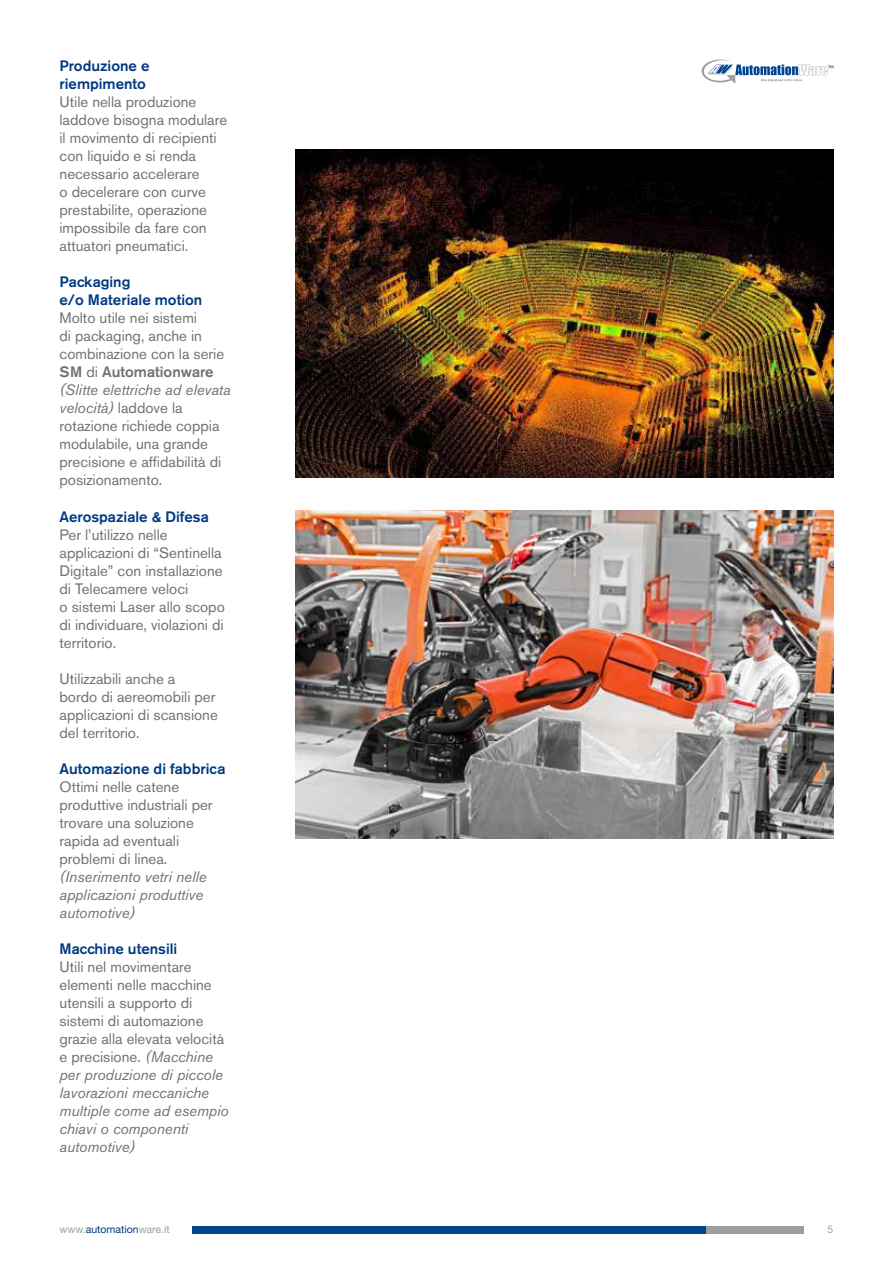
<style>
.page{position:relative;width:893px;height:1263px;background:#fff}
.page>*{position:absolute;margin:0;border:0;box-sizing:border-box;transform-origin:0 0}
.t1{font:15px/18px "Akzidenz Grotesk BE";color:#707172}
.t2{font:500 15px/18px "Akzidenz Grotesk BE";color:#003882}
.t3{font:italic 15px/18px "Akzidenz Grotesk BE";color:#707172}
.t4{font:10.5px "Helvetica Neue";color:#9c9e9f}
.s1{font-weight:500}
.s2{font-style:italic}
.s3{color:#003882}
</style>
<div class="page">
<img style="left:295px;top:149px;width:538px;height:329px">
<img style="left:295px;top:510px;width:538px;height:329px">
<svg style="left:701px;top:59px;width:132px;height:25px"></svg>
<div style="left:192px;top:1226px;width:612px;height:7px;background:#004494"></div>
<div style="left:706px;top:1226px;width:98px;height:7px;background:#9c9e9f"></div>
<p class="t2" style="left:60px;top:57px;width:91px">Produzione e riempimento</p>
<p class="t1" style="left:60px;top:93px;width:169px">Utile nella produzione laddove bisogna modulare il movimento di recipienti con liquido e si renda necessario accelerare<br>o decelerare con curve prestabilite, operazione impossibile da fare con attuatori pneumatici.</p>
<p class="t2" style="left:60px;top:273px;width:144px">Packaging<br>e/o Materiale motion</p>
<p class="t1" style="left:60px;top:309px;width:172px">Molto utile nei sistemi<br>di packaging, anche in combinazione con la serie<br><span class="s1">SM</span> di <span class="s1">Automationware </span><span class="s2">(Slitte elettriche ad elevata velocità)</span> laddove la rotazione richiede coppia modulabile, una grande precisione e affidabilità di posizionamento.</p>
<p class="t2" style="left:60px;top:507px;width:151px">Aerospaziale &amp; Difesa</p>
<p class="t1" style="left:60px;top:525px;width:167px">Per l’utilizzo nelle applicazioni di “Sentinella<br>Digitale” con installazione di Telecamere veloci<br>o sistemi Laser allo scopo di individuare, violazioni di territorio.</p>
<p class="t1" style="left:60px;top:669px;width:160px">Utilizzabili anche a<br>bordo di aereomobili per applicazioni di scansione del territorio.</p>
<p class="t2" style="left:60px;top:759px;width:167px">Automazione di fabbrica</p>
<p class="t1" style="left:60px;top:777px;width:155px">Ottimi nelle catene produttive industriali per trovare una soluzione rapida ad eventuali problemi di linea.</p>
<p class="t3" style="left:60px;top:867px;width:149px">(Inserimento vetri nelle applicazioni produttive automotive)</p>
<p class="t2" style="left:60px;top:939px;width:119px">Macchine utensili</p>
<p class="t1" style="left:60px;top:957px;width:171px">Utili nel movimentare elementi nelle macchine utensili a supporto di sistemi di automazione grazie alla elevata velocità e precisione. <span class="s2">(Macchine per produzione di piccole lavorazioni meccaniche multiple come ad esempio chiavi o componenti automotive)</span></p>
<p class="t4" style="left:60px;top:1223px;width:112px">www.<span class="s3">automation</span>ware.it</p>
<p class="t4" style="left:828px;top:1223px;width:7px">5</p>
</div>
